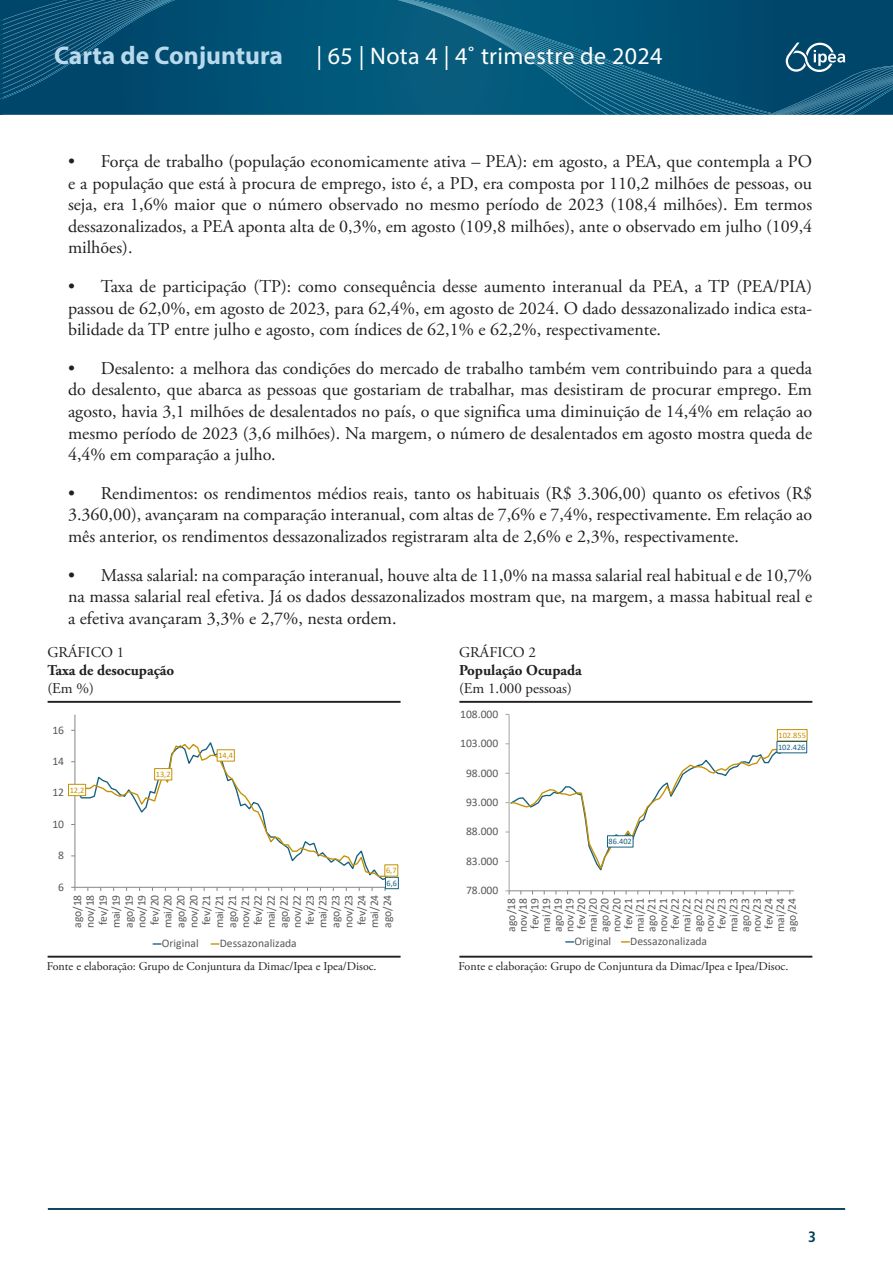
<style>
.page{position:relative;width:893px;height:1263px;background:#fff}
.page>*{position:absolute;margin:0;border:0;box-sizing:border-box;transform-origin:0 0}
.t1{font:700 25.5px "Myriad Pro";color:#b9d9ed}
.t2{font:24px "Myriad Pro";letter-spacing:.015em;color:#fff}
.t3{font:18px/21.6px "Adobe Garamond Pro";color:#231f20;text-align:justify}
.t4{font:15px "Adobe Garamond Pro";color:#231f20}
.t5{font:700 15px "Adobe Garamond Pro";color:#231f20}
.t6{font:700 condensed 15px "Frutiger LT Pro";color:#013d59}
.t7{font:12px "Adobe Garamond Pro";color:#231f20}
.t8{font:11.55px/12.9px "Calibri";color:#595959;text-align:justify}
.t9{font:8.25px "Calibri";color:#c59000}
.t10{font:8.25px "Calibri";color:#176180}
</style>
<div class="page">
<hr style="left:48px;top:1208px;width:797px;height:2px;background:#013d59">
<div style="left:175px;top:0;width:223px;height:115px;background:#005578"></div>
<svg style="left:0;top:0;width:175px;height:115px"></svg>
<svg style="left:398px;top:0;width:495px;height:115px"></svg>
<hr style="left:48px;top:956px;width:353px;height:2px;background:#231f20">
<hr style="left:48px;top:701px;width:353px;height:2px;background:#231f20">
<hr style="left:75px;top:715px;width:1px;height:172px;background:#868686">
<hr style="left:75px;top:887px;width:314px;height:1px;background:#868686">
<svg style="left:71px;top:740px;width:318px;height:141px"></svg>
<div style="left:385px;top:877px;width:13px;height:12px;background:#fff;border:1px solid #176180"></div>
<div style="left:68px;top:784px;width:18px;height:12px;background:#fff;border:1px solid #c59000"></div>
<div style="left:154px;top:768px;width:18px;height:12px;background:#fff;border:1px solid #c59000"></div>
<div style="left:217px;top:750px;width:17px;height:11px;background:#fff"></div>
<div style="left:385px;top:865px;width:13px;height:11px;background:#fff"></div>
<svg style="left:153px;top:943px;width:8px;height:2px"></svg>
<svg style="left:211px;top:943px;width:8px;height:2px"></svg>
<hr style="left:459px;top:956px;width:353px;height:2px;background:#231f20">
<hr style="left:459px;top:701px;width:353px;height:2px;background:#231f20">
<hr style="left:509px;top:714px;width:1px;height:177px;background:#a6a6a6">
<hr style="left:509px;top:890px;width:285px;height:1px;background:#868686">
<svg style="left:505px;top:890px;width:5px;height:4px"></svg>
<svg style="left:505px;top:741px;width:289px;height:132px"></svg>
<div style="left:777px;top:729px;width:30px;height:12px;border:1px solid #c59000"></div>
<div style="left:607px;top:835px;width:26px;height:12px;background:#fff;border:1px solid #176180"></div>
<div style="left:777px;top:741px;width:30px;height:12px;background:#fff;border:1px solid #176180"></div>
<h1 class="t1" style="left:54px;top:39px;width:230px">Carta de Conjuntura</h1>
<h2 class="t2" style="left:316px;top:41px;width:347px">| 65 | Nota 4 | 4˚ trimestre de 2024</h2>
<p class="t3" style="left:68px;top:151px;width:746px">• Força de trabalho (população economicamente ativa – PEA): em agosto, a PEA, que contempla a PO e a população que está à procura de emprego, isto é, a PD, era composta por 110,2 milhões de pessoas, ou seja, era 1,6% maior que o número observado no mesmo período de 2023 (108,4 milhões). Em termos dessazonalizados, a PEA aponta alta de 0,3%, em agosto (109,8 milhões), ante o observado em julho (109,4 milhões).</p>
<p class="t3" style="left:68px;top:276px;width:746px">• Taxa de participação (TP): como consequência desse aumento interanual da PEA, a TP (PEA/PIA) passou de 62,0%, em agosto de 2023, para 62,4%, em agosto de 2024. O dado dessazonalizado indica esta&shy;bilidade da TP entre julho e agosto, com índices de 62,1% e 62,2%, respectivamente.</p>
<p class="t3" style="left:68px;top:358px;width:746px">• Desalento: a melhora das condições do mercado de trabalho também vem contribuindo para a queda do desalento, que abarca as pessoas que gostariam de trabalhar, mas desistiram de procurar emprego. Em agosto, havia 3,1 milhões de desalentados no país, o que significa uma diminuição de 14,4% em relação ao mesmo período de 2023 (3,6 milhões). Na margem, o número de desalentados em agosto mostra queda de 4,4% em comparação a julho.</p>
<p class="t3" style="left:68px;top:483px;width:746px">• Rendimentos: os rendimentos médios reais, tanto os habituais (R$ 3.306,00) quanto os efetivos (R$ 3.360,00), avançaram na comparação interanual, com altas de 7,6% e 7,4%, respectivamente. Em relação ao mês anterior, os rendimentos dessazonalizados registraram alta de 2,6% e 2,3%, respectivamente.</p>
<p class="t3" style="left:68px;top:565px;width:746px">• Massa salarial: na comparação interanual, houve alta de 11,0% na massa salarial real habitual e de 10,7% na massa salarial real efetiva. Já os dados dessazonalizados mostram que, na margem, a massa habitual real e a efetiva avançaram 3,3% e 2,7%, nesta ordem.</p>
<p class="t4" style="left:47px;top:643px;width:78px">GRÁFICO 1</p>
<p class="t5" style="left:47px;top:661px;width:129px">Taxa de desocupação</p>
<p class="t4" style="left:47px;top:679px;width:48px">(Em %)</p>
<p class="t4" style="left:459px;top:643px;width:78px">GRÁFICO 2</p>
<p class="t5" style="left:459px;top:661px;width:124px">População Ocupada</p>
<p class="t4" style="left:459px;top:679px;width:114px">(Em 1.000 pessoas)</p>
<p class="t8" style="left:52px;top:723px;width:13px">16</p>
<p class="t8" style="left:52px;top:754px;width:13px">14</p>
<p class="t9" style="left:70px;top:784px;width:16px">12,2</p>
<p class="t8" style="left:52px;top:786px;width:13px">12</p>
<p class="t8" style="left:52px;top:817px;width:13px">10</p>
<p class="t8" style="left:58px;top:849px;width:7px">8</p>
<p class="t8" style="left:58px;top:880px;width:7px">6</p>
<p class="t9" style="left:156px;top:769px;width:16px">13,2</p>
<p class="t9" style="left:218px;top:750px;width:16px">14,4</p>
<p class="t9" style="left:386px;top:865px;width:12px">6,7</p>
<p class="t10" style="left:387px;top:877px;width:12px">6,6</p>
<p class="t8" style="left:70px;top:928px;width:35px;rotate:-90deg">ago/18 nov/18 fev/19 mai/19 ago/19 nov/19 fev/20 mai/20 ago/20 nov/20 fev/21 mai/21 ago/21 nov/21 fev/22 mai/22 ago/22 nov/22 fev/23 mai/23 ago/23 nov/23 fev/24 mai/24 ago/24</p>
<p class="t8" style="left:162px;top:937px;width:38px">Original</p>
<p class="t8" style="left:220px;top:937px;width:79px">Dessazonalizada</p>
<p class="t7" style="left:47px;top:959px;width:331px">Fonte e elaboração: Grupo de Conjuntura da Dimac/Ipea e Ipea/Disoc.</p>
<p class="t8" style="left:460px;top:707px;width:40px">108.000</p>
<p class="t8" style="left:460px;top:736px;width:40px">103.000</p>
<p class="t8" style="left:466px;top:766px;width:34px">98.000</p>
<p class="t8" style="left:466px;top:795px;width:34px">93.000</p>
<p class="t8" style="left:466px;top:825px;width:34px">88.000</p>
<p class="t8" style="left:466px;top:854px;width:34px">83.000</p>
<p class="t8" style="left:466px;top:883px;width:34px">78.000</p>
<p class="t9" style="left:778px;top:730px;width:29px">102.855</p>
<p class="t10" style="left:609px;top:836px;width:25px">86.402</p>
<p class="t10" style="left:778px;top:741px;width:29px">102.426</p>
<p class="t8" style="left:505px;top:932px;width:35px;line-height:11.7px;rotate:-90deg">ago/18 nov/18 fev/19 mai/19 ago/19 nov/19 fev/20 mai/20 ago/20 nov/20 fev/21 mai/21 ago/21 nov/21 fev/22 mai/22 ago/22 nov/22 fev/23 mai/23 ago/23 nov/23 fev/24 mai/24 ago/24</p>
<p class="t8" style="left:574px;top:935px;width:38px">Original</p>
<p class="t8" style="left:630px;top:935px;width:78px">Dessazonalizada</p>
<p class="t7" style="left:459px;top:959px;width:331px">Fonte e elaboração: Grupo de Conjuntura da Dimac/Ipea e Ipea/Disoc.</p>
<p class="t6" style="left:808px;top:1228px;width:9px">3</p>
</div>
